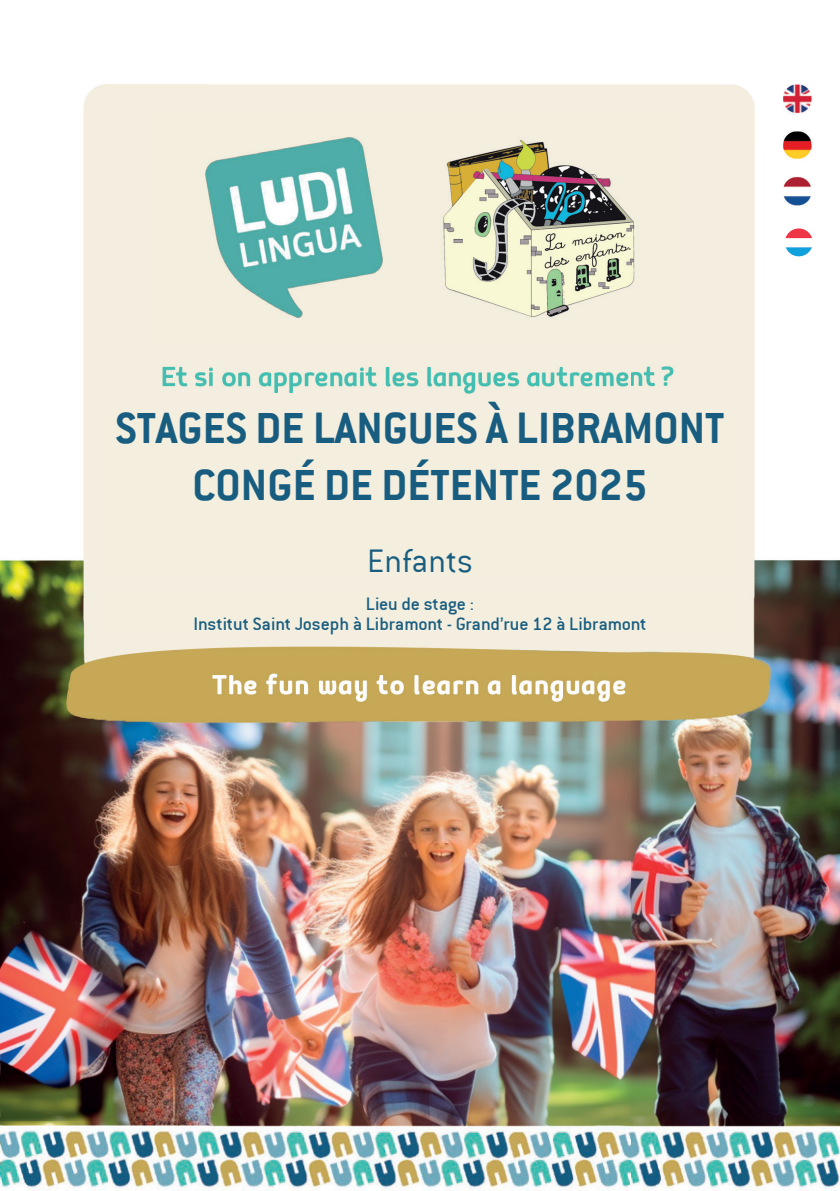
<style>
.page{position:relative;width:840px;height:1191px;background:#fff}
.page>*{position:absolute;margin:0;border:0;box-sizing:border-box;transform-origin:0 0}
.t1{font:700 48px/57.6px "Conduit ITC";color:#185d80;text-align:center}
.t2{font:300 36px "Conduit ITC";color:#185d80}
.t3{font:20px/20px "Conduit ITC";color:#185d80;text-align:center}
</style>
<div class="page">
<img style="left:0;top:84px;width:209px;height:1107px">
<img style="left:209px;top:84px;width:603px;height:65px">
<img style="left:630px;top:149px;width:209px;height:1042px">
<img style="left:209px;top:341px;width:421px;height:850px">
<div style="left:105px;top:412px;width:629px;height:160px;background:#f3eede"></div>
<div style="left:105px;top:592px;width:629px;height:38px;background:#f3eede"></div>
<img style="left:784px;top:228px;width:28px;height:28px;border-radius:14px">
<div style="left:152px;top:113px;width:526px;height:228px;background:#f3eede"></div>
<img style="left:205px;top:137px;width:178px;height:181px">
<img style="left:443px;top:140px;width:191px;height:177px">
<h1 class="t1" style="left:115px;top:398px;width:610px">STAGES DE LANGUES À LIBRAMONT<br>CONGÉ DE DÉTENTE 2025</h1>
<h2 class="t2" style="left:367px;top:541px;width:107px">Enfants</h2>
<p class="t3" style="left:193px;top:593px;width:454px">Lieu de stage :<br>Institut Saint Joseph à Libramont - Grand’rue 12 à Libramont</p>
</div>
